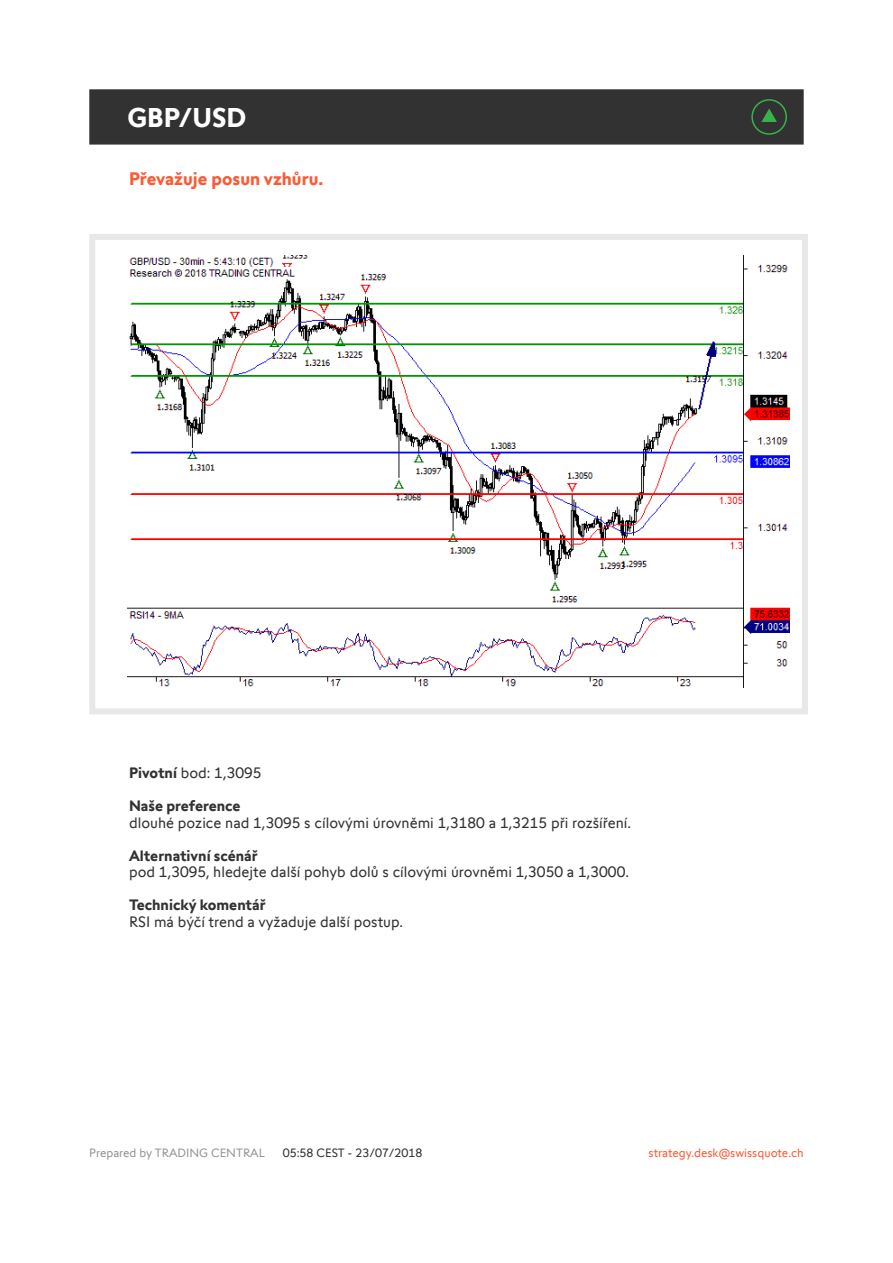
<style>
.page{position:relative;width:893px;height:1263px;background:#fff}
.page>*{position:absolute;margin:0;border:0;box-sizing:border-box;transform-origin:0 0}
.t1{font:700 27px "Swissquote CT";color:#fff}
.t2{font:700 18px "Swissquote CT";color:#fa5b35}
.t3{font:15px "Swissquote CT";color:#323232}
.t4{font:700 15px "Swissquote CT";color:#323232}
.t5{font:12px "Swissquote CT";color:#fa5b35}
.t6{font:12px "Swissquote CT";color:#939598}
.t7{font:12px "Swissquote CT";color:#323232}
.s1{font-weight:700}
</style>
<div class="page">
<div style="left:89px;top:234px;width:719px;height:480px;border:6px solid #e9e8e7"></div>
<div style="left:89px;top:89px;width:715px;height:56px;background:#323232;border:2px solid #323232"></div>
<img style="left:128px;top:255px;width:661px;height:432px">
<svg style="left:751px;top:99px;width:36px;height:36px"></svg>
<h1 class="t1" style="left:128px;top:101px;width:120px">GBP/USD</h1>
<p class="t2" style="left:129px;top:168px;width:196px">Převažuje posun vzhůru.</p>
<p class="t3" style="left:129px;top:764px;width:134px"><span class="s1">Pivotní</span> bod: 1,3095</p>
<p class="t4" style="left:129px;top:797px;width:113px">Naše preference</p>
<p class="t3" style="left:129px;top:814px;width:503px">dlouhé pozice nad 1,3095 s cílovými úrovněmi 1,3180 a 1,3215 při rozšíření.</p>
<p class="t4" style="left:129px;top:846px;width:130px">Alternativní scénář</p>
<p class="t3" style="left:129px;top:863px;width:501px">pod 1,3095, hledejte další pohyb dolů s cílovými úrovněmi 1,3050 a 1,3000.</p>
<p class="t4" style="left:129px;top:896px;width:138px">Technický komentář</p>
<p class="t3" style="left:129px;top:913px;width:276px">RSI má býčí trend a vyžaduje další postup.</p>
<p class="t6" style="left:89px;top:1145px;width:177px">Prepared by TRADING CENTRAL</p>
<p class="t7" style="left:283px;top:1145px;width:141px">05:58 CEST - 23/07/2018</p>
<p class="t5" style="left:649px;top:1145px;width:157px">strategy.desk@swissquote.ch</p>
</div>
